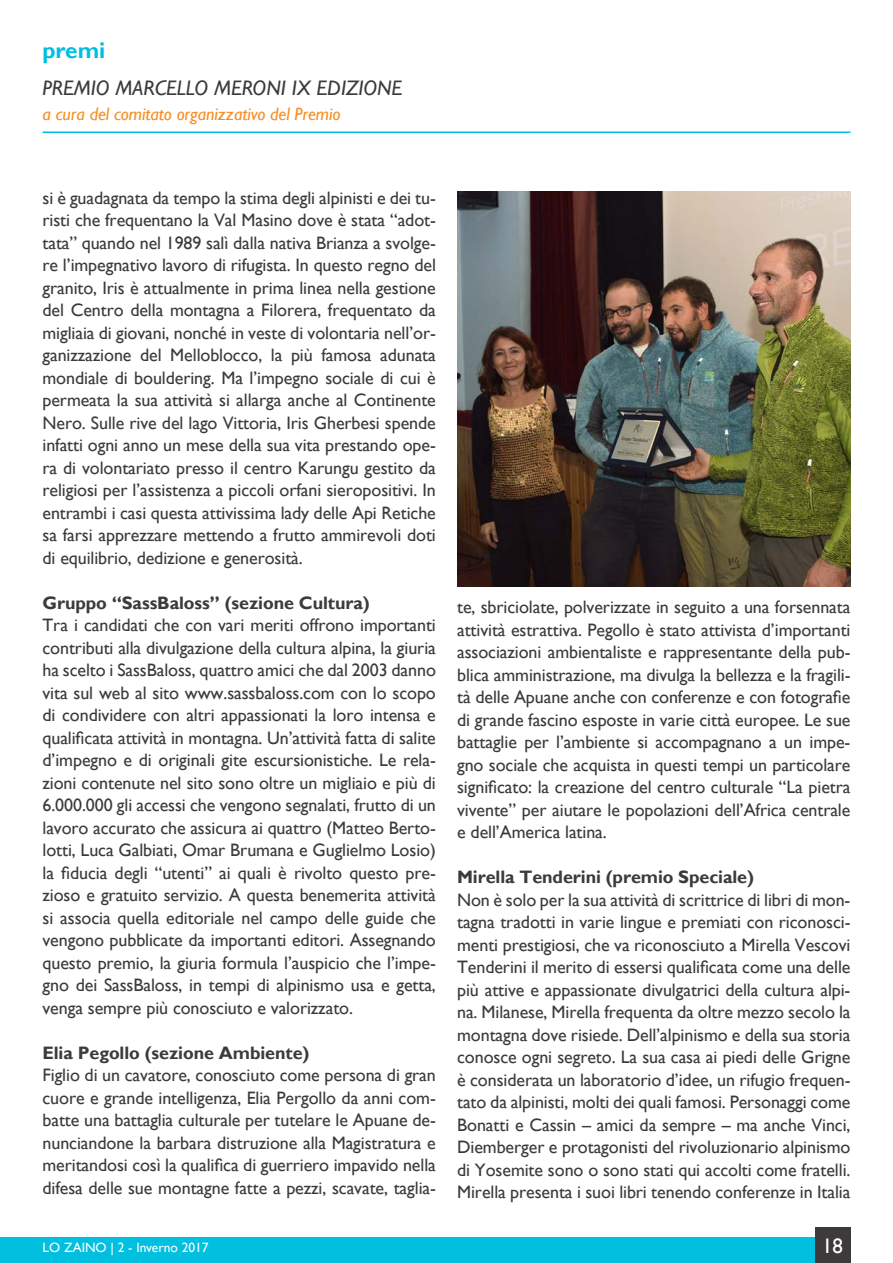
<style>
.page{position:relative;width:893px;height:1263px;background:#fff}
.page>*{position:absolute;margin:0;border:0;box-sizing:border-box;transform-origin:0 0}
.t1{font:700 22.5px "Gill Sans";color:#00bfdf}
.t2{font:italic 21px "Gill Sans";color:#3c3a3b}
.t3{font:21px "Gill Sans";color:#fff}
.t4{font:18px/22.5px "Gill Sans";letter-spacing:-.005em;color:#3c3a3b;text-align:justify}
.t5{font:700 18px "Gill Sans";letter-spacing:-.005em;color:#3c3a3b}
.t6{font:italic 18px "Gill Sans";letter-spacing:-.005em;color:#f78d22}
.t7{font:13.5px "Gill Sans";color:#fff}
</style>
<div class="page">
<div style="left:0;top:1238px;width:815px;height:25px;background:#00bfdf"></div>
<div style="left:815px;top:1228px;width:35px;height:35px;background:#3c3a3b"></div>
<img style="left:457px;top:191px;width:393px;height:396px">
<hr style="left:43px;top:131px;width:807px;height:2px;background:#00bfdf">
<p class="t1" style="left:43px;top:37px;width:64px">premi</p>
<p class="t2" style="left:43px;top:76px;width:361px">PREMIO MARCELLO MERONI IX EDIZIONE</p>
<p class="t6" style="left:43px;top:103px;width:299px">a cura del comitato organizzativo del Premio</p>
<p class="t4" style="left:43px;top:187px;width:395px">si è guadagnata da tempo la stima degli alpinisti e dei tu&shy;risti che frequentano la Val Masino dove è stata “adot&shy;tata” quando nel 1989 salì dalla nativa Brianza a svolge&shy;re l’impegnativo lavoro di rifugista. In questo regno del granito, Iris è attualmente in prima linea nella gestione del Centro della montagna a Filorera, frequentato da migliaia di giovani, nonché in veste di volontaria nell’or&shy;ganizzazione del Melloblocco, la più famosa adunata mondiale di bouldering. Ma l’impegno sociale di cui è permeata la sua attività si allarga anche al Continente Nero. Sulle rive del lago Vittoria, Iris Gherbesi spende infatti ogni anno un mese della sua vita prestando ope&shy;ra di volontariato presso il centro Karungu gestito da religiosi per l’assistenza a piccoli orfani sieropositivi. In entrambi i casi questa attivissima lady delle Api Retiche sa farsi apprezzare mettendo a frutto ammirevoli doti di equilibrio, dedizione e generosità.</p>
<p class="t5" style="left:43px;top:592px;width:329px">Gruppo “SassBaloss” (sezione Cultura)</p>
<p class="t4" style="left:43px;top:614px;width:395px">Tra i candidati che con vari meriti offrono importanti contributi alla divulgazione della cultura alpina, la giuria ha scelto i SassBaloss, quattro amici che dal 2003 danno vita sul web al sito www.sassbaloss.com con lo scopo di condividere con altri appassionati la loro intensa e qualificata attività in montagna. Un’attività fatta di salite d’impegno e di originali gite escursionistiche. Le rela&shy;zioni contenute nel sito sono oltre un migliaio e più di 6.000.000 gli accessi che vengono segnalati, frutto di un lavoro accurato che assicura ai quattro (Matteo Berto&shy;lotti, Luca Galbiati, Omar Brumana e Guglielmo Losio) la fiducia degli “utenti” ai quali è rivolto questo pre&shy;zioso e gratuito servizio. A questa benemerita attività si associa quella editoriale nel campo delle guide che vengono pubblicate da importanti editori. Assegnando questo premio, la giuria formula l’auspicio che l’impe&shy;gno dei SassBaloss, in tempi di alpinismo usa e getta, venga sempre più conosciuto e valorizzato.</p>
<p class="t5" style="left:43px;top:1042px;width:268px">Elia Pegollo (sezione Ambiente)</p>
<p class="t4" style="left:43px;top:1064px;width:395px">Figlio di un cavatore, conosciuto come persona di gran cuore e grande intelligenza, Elia Pergollo da anni com&shy;batte una battaglia culturale per tutelare le Apuane de&shy;nunciandone la barbara distruzione alla Magistratura e meritandosi così la qualifica di guerriero impavido nella difesa delle sue montagne fatte a pezzi, scavate, taglia-</p>
<p class="t4" style="left:457px;top:596px;width:395px">te, sbriciolate, polverizzate in seguito a una forsennata attività estrattiva. Pegollo è stato attivista d’importanti associazioni ambientaliste e rappresentante della pub&shy;blica amministrazione, ma divulga la bellezza e la fragili&shy;tà delle Apuane anche con conferenze e con fotografie di grande fascino esposte in varie città europee. Le sue battaglie per l’ambiente si accompagnano a un impe&shy;gno sociale che acquista in questi tempi un particolare significato: la creazione del centro culturale “La pietra vivente” per aiutare le popolazioni dell’Africa centrale e dell’America latina.</p>
<p class="t5" style="left:457px;top:866px;width:298px">Mirella Tenderini (premio Speciale)</p>
<p class="t4" style="left:457px;top:889px;width:395px">Non è solo per la sua attività di scrittrice di libri di mon&shy;tagna tradotti in varie lingue e premiati con riconosci&shy;menti prestigiosi, che va riconosciuto a Mirella Vescovi Tenderini il merito di essersi qualificata come una delle più attive e appassionate divulgatrici della cultura alpi&shy;na. Milanese, Mirella frequenta da oltre mezzo secolo la montagna dove risiede. Dell’alpinismo e della sua storia conosce ogni segreto. La sua casa ai piedi delle Grigne è considerata un laboratorio d’idee, un rifugio frequen&shy;tato da alpinisti, molti dei quali famosi. Personaggi come Bonatti e Cassin – amici da sempre – ma anche Vinci, Diemberger e protagonisti del rivoluzionario alpinismo di Yosemite sono o sono stati qui accolti come fratelli.<br>Mirella presenta i suoi libri tenendo conferenze in Italia</p>
<p class="t7" style="left:43px;top:1239px;width:168px">LO ZAINO | 2 - Inverno 2017</p>
<p class="t3" style="left:822px;top:1233px;width:22px">18</p>
</div>
